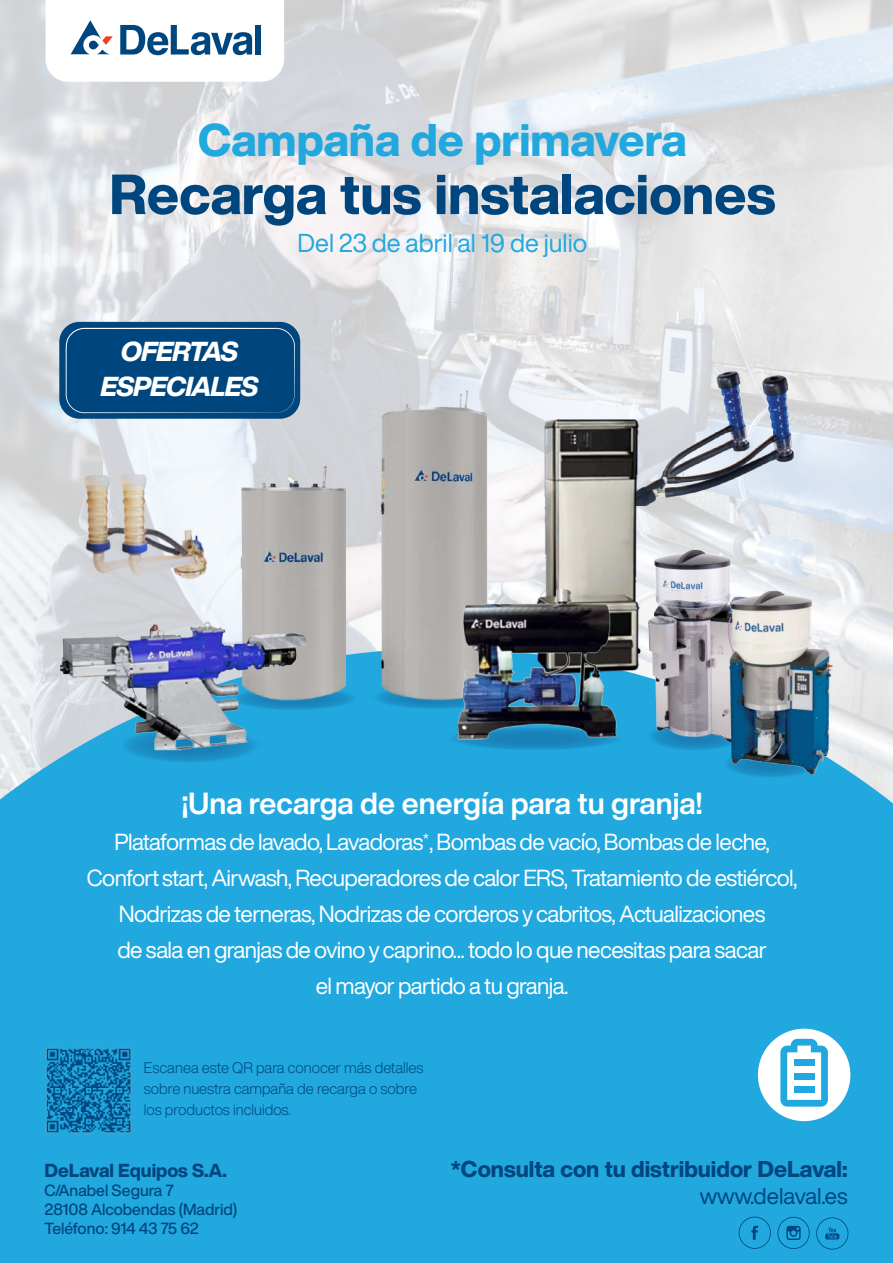
<style>
.page{position:relative;width:893px;height:1263px;background:#fff}
.page>*{position:absolute;margin:0;border:0;box-sizing:border-box;transform-origin:0 0}
.t1{font:800 55.5px "Helvetica Now Display";color:#00467e}
.t2{font:800 45px "Helvetica Now Display";color:#21a8df}
.t3{font:700 30px "Helvetica Now Display";color:#fff}
.t4{font:italic 700 expanded 27px/34.7px "Helvetica Now Display";letter-spacing:-.03em;color:#fff;text-align:center}
.t5{font:25.5px "Helvetica Now Display";color:#21a8df}
.t6{font:22.8px/36px "Helvetica Now Display";letter-spacing:-.025em;color:#fff;text-align:center}
.t7{font:800 22.5px "Helvetica Now Display";color:#00467e}
.t8{font:22.5px "Helvetica Now Display";color:#00467e}
.t9{font:800 18.45px "Helvetica Now Display";color:#00467e}
.t10{font:500 15.9px/19px "Helvetica Now Display";color:#00467e}
.t11{font:300 15px/21px "Helvetica Now Display";color:#00467e}
</style>
<div class="page">
<img style="left:0;top:0;width:893px;height:648px">
<div style="left:0;top:648px;width:893px;height:615px;background:#21a8df"></div>
<svg style="left:46px;top:0;width:238px;height:82px"></svg>
<svg style="left:739px;top:1217px;width:32px;height:32px"></svg>
<svg style="left:816px;top:1217px;width:32px;height:32px"></svg>
<svg style="left:777px;top:1217px;width:33px;height:32px"></svg>
<div style="left:59px;top:322px;width:241px;height:97px;background:#00467e;border-radius:20px"></div>
<svg style="left:65px;top:327px;width:231px;height:87px"></svg>
<img style="left:43px;top:1045px;width:90px;height:90px">
<div style="left:758px;top:1029px;width:92px;height:92px;background:#fff;border-radius:50%"></div>
<svg style="left:780px;top:1039px;width:48px;height:68px"></svg>
<div style="left:794px;top:1086px;width:20px;height:7px;background:#21a8df"></div>
<div style="left:794px;top:1073px;width:20px;height:6px;background:#21a8df"></div>
<div style="left:794px;top:1059px;width:20px;height:7px;background:#21a8df"></div>
<img style="left:598px;top:361px;width:204px;height:144px">
<img style="left:517px;top:387px;width:218px;height:170px">
<img style="left:222px;top:380px;width:295px;height:330px">
<img style="left:440px;top:557px;width:198px;height:222px">
<img style="left:34px;top:520px;width:298px;height:332px">
<img style="left:78px;top:452px;width:134px;height:150px">
<img style="left:625px;top:541px;width:140px;height:219px">
<img style="left:684px;top:586px;width:194px;height:193px">
<h2 class="t2" style="left:198px;top:109px;width:490px">Campaña de primavera</h2>
<h1 class="t1" style="left:109px;top:156px;width:668px">Recarga tus instalaciones</h1>
<p class="t5" style="left:297px;top:225px;width:291px">Del 23 de abril al 19 de julio</p>
<p class="t4" style="left:100px;top:334px;width:159px">OFERTAS<br>ESPECIALES</p>
<h3 class="t3" style="left:182px;top:783px;width:522px">¡Una recarga de energía para tu granja!</h3>
<p class="t6" style="left:87px;top:824px;width:712px">Plataformas de lavado, Lavadoras<sup>*</sup>, Bombas de vacío, Bombas de leche, Confort start, Airwash, Recuperadores de calor ERS, Tratamiento de estiércol, Nodrizas de terneras, Nodrizas de corderos y cabritos, Actualizaciones<br>de sala en granjas de ovino y caprino... todo lo que necesitas para sacar<br>el mayor partido a tu granja.</p>
<p class="t11" style="left:144px;top:1057px;width:281px">Escanea este QR para conocer más detalles sobre nuestra campaña de recarga o sobre los productos incluidos.</p>
<p class="t9" style="left:44px;top:1158px;width:184px">DeLaval Equipos S.A.</p>
<p class="t10" style="left:44px;top:1181px;width:195px">C/Anabel Segura 7<br>28108 Alcobendas (Madrid)<br>Teléfono: 914 43 75 62</p>
<p class="t7" style="left:451px;top:1153px;width:398px">*Consulta con tu distribuidor DeLaval:</p>
<p class="t8" style="left:700px;top:1181px;width:149px">www.delaval.es</p>
</div>
